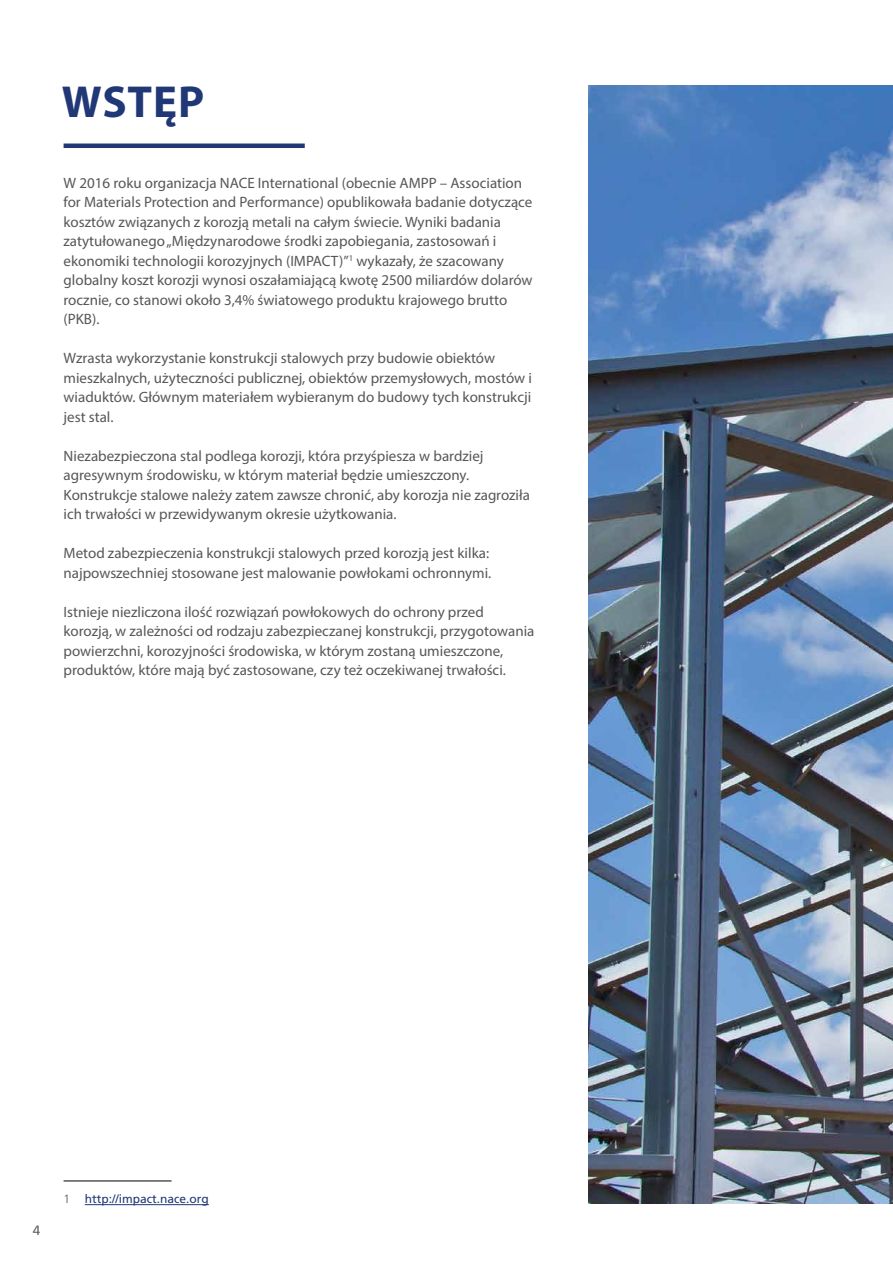
<style>
.page{position:relative;width:893px;height:1263px;background:#fff}
.page>*{position:absolute;margin:0;border:0;box-sizing:border-box;transform-origin:0 0}
.t1{font:700 45px "Myriad Pro";letter-spacing:.02em;color:#203876}
.t2{font:15px/19.5px "Myriad Pro";color:#575756}
.t3{font:13.5px "Frutiger";color:#636669}
.t4{font:12px "Frutiger";color:#203876}
.s1{font-weight:300;color:#575756}
</style>
<div class="page">
<hr style="left:64px;top:1181px;width:108px;height:1px;background:#000">
<hr style="left:85px;top:1204px;width:124px;height:1px;background:#203876">
<img style="left:588px;top:85px;width:305px;height:1118px">
<hr style="left:64px;top:144px;width:241px;height:4px;background:#203876">
<h1 class="t1" style="left:62px;top:73px;width:144px">WSTĘP</h1>
<p class="t2" style="left:64px;top:173px;width:471px">W 2016 roku organizacja NACE International (obecnie AMPP – Association for Materials Protection and Performance) opublikowała badanie dotyczące kosztów związanych z korozją metali na całym świecie. Wyniki badania zatytułowanego „Międzynarodowe środki zapobiegania, zastosowań i ekonomiki technologii korozyjnych (IMPACT)”<sup>1</sup> wykazały, że szacowany globalny koszt korozji wynosi oszałamiającą kwotę 2500 miliardów dolarów rocznie, co stanowi około 3,4% światowego produktu krajowego brutto (PKB).</p>
<p class="t2" style="left:64px;top:348px;width:470px">Wzrasta wykorzystanie konstrukcji stalowych przy budowie obiektów mieszkalnych, użyteczności publicznej, obiektów przemysłowych, mostów i wiaduktów. Głównym materiałem wybieranym do budowy tych konstrukcji jest stal.</p>
<p class="t2" style="left:64px;top:446px;width:468px">Niezabezpieczona stal podlega korozji, która przyśpiesza w bardziej agresywnym środowisku, w którym materiał będzie umieszczony.<br>Konstrukcje stalowe należy zatem zawsze chronić, aby korozja nie zagroziła ich trwałości w przewidywanym okresie użytkowania.</p>
<p class="t2" style="left:64px;top:543px;width:429px">Metod zabezpieczenia konstrukcji stalowych przed korozją jest kilka: najpowszechniej stosowane jest malowanie powłokami ochronnymi.</p>
<p class="t2" style="left:64px;top:602px;width:472px">Istnieje niezliczona ilość rozwiązań powłokowych do ochrony przed korozją, w zależności od rodzaju zabezpieczanej konstrukcji, przygotowania powierzchni, korozyjności środowiska, w którym zostaną umieszczone, produktów, które mają być zastosowane, czy też oczekiwanej trwałości.</p>
<p class="t3" style="left:33px;top:1222px;width:9px">4</p>
<p class="t4" style="left:64px;top:1192px;width:147px"><span class="s1">1</span> http://impact.nace.org</p>
</div>
